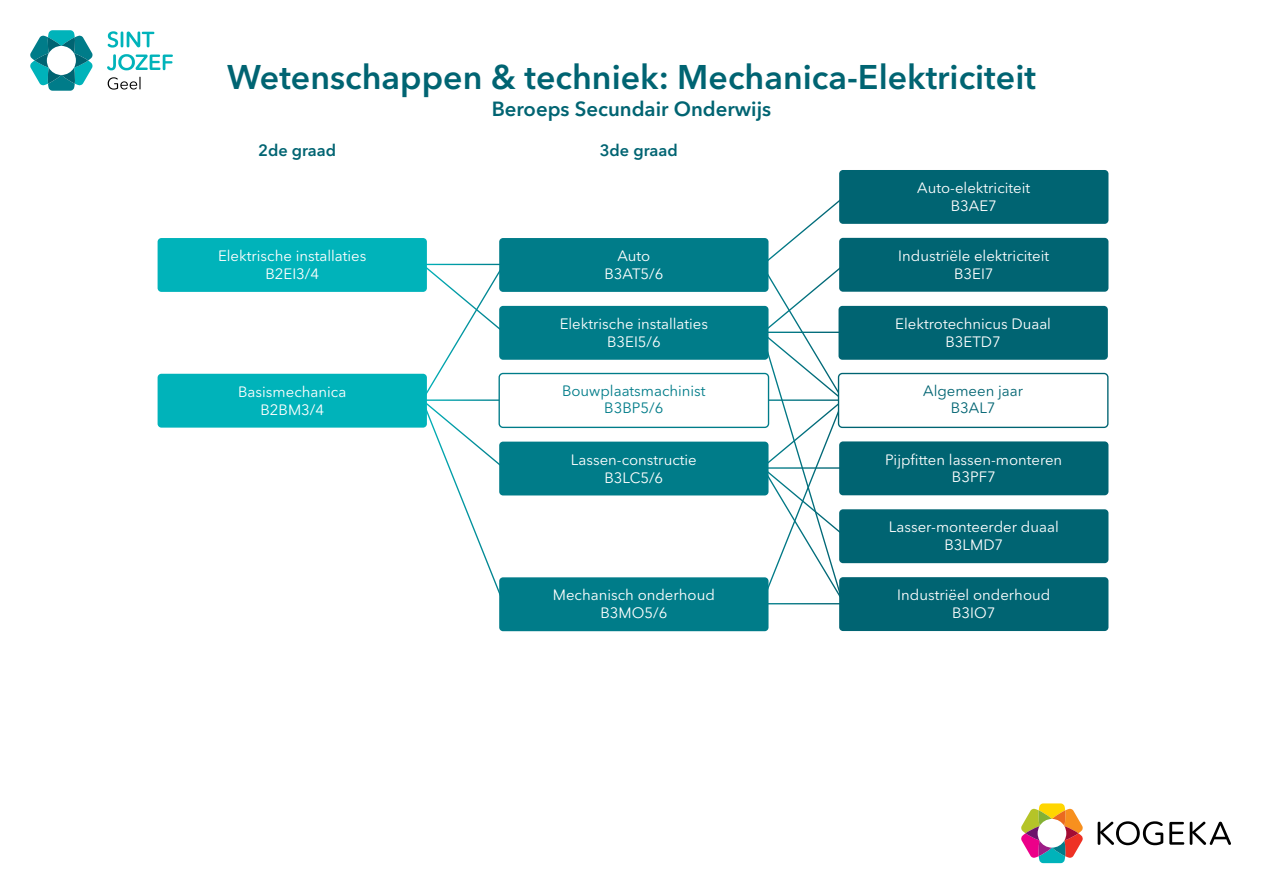
<style>
.page{position:relative;width:1263px;height:893px;background:#fff}
.page>*{position:absolute;margin:0;border:0;box-sizing:border-box;transform-origin:0 0}
.t1{font:600 33.9px "Avenir Next LT Pro";color:#006472}
.t2{font:600 20.4px "Avenir Next LT Pro";color:#006472}
.t3{font:600 16.35px "Avenir Next LT Pro";color:#006472}
.t4{font:15px/17.9px "Avenir Next Rounded Std";color:#fff;text-align:center}
.t5{font:15px/17.9px "Avenir Next Rounded Std";color:#007c89;text-align:center}
.t6{font:15px/17.9px "Avenir Next Rounded Std";color:#006472;text-align:center}
</style>
<div class="page">
<svg style="left:30px;top:30px;width:63px;height:61px"></svg>
<svg style="left:108px;top:31px;width:46px;height:17px"></svg>
<svg style="left:107px;top:54px;width:66px;height:16px"></svg>
<svg style="left:108px;top:77px;width:33px;height:13px"></svg>
<svg style="left:1169px;top:822px;width:15px;height:23px"></svg>
<svg style="left:1098px;top:821px;width:65px;height:24px"></svg>
<svg style="left:1190px;top:822px;width:41px;height:23px"></svg>
<svg style="left:1021px;top:803px;width:62px;height:60px"></svg>
<svg style="left:420px;top:263px;width:86px;height:331px"></svg>
<svg style="left:760px;top:200px;width:86px;height:406px"></svg>
<div style="left:158px;top:238px;width:269px;height:54px;background:#00b3ba;border-radius:4px"></div>
<div style="left:499px;top:306px;width:269px;height:54px;background:#007c89;border-radius:4px"></div>
<div style="left:499px;top:238px;width:269px;height:54px;background:#007c89;border-radius:4px"></div>
<div style="left:499px;top:577px;width:269px;height:54px;background:#007c89;border-radius:4px"></div>
<div style="left:158px;top:374px;width:269px;height:54px;background:#00b3ba;border-radius:4px"></div>
<div style="left:499px;top:442px;width:269px;height:53px;background:#007c89;border-radius:4px"></div>
<div style="left:499px;top:373px;width:269px;height:54px;background:#fff;border-radius:4px"></div>
<div style="left:498px;top:373px;width:271px;height:55px;border:1px solid #007c89;border-radius:4px"></div>
<div style="left:838px;top:373px;width:270px;height:54px;background:#fff;border-radius:4px"></div>
<div style="left:838px;top:373px;width:270px;height:55px;border:1px solid #006472;border-radius:4px"></div>
<div style="left:839px;top:577px;width:269px;height:54px;background:#006472;border-radius:4px"></div>
<div style="left:839px;top:441px;width:269px;height:54px;background:#006472;border-radius:4px"></div>
<div style="left:839px;top:509px;width:269px;height:54px;background:#006472;border-radius:4px"></div>
<div style="left:839px;top:170px;width:269px;height:54px;background:#006472;border-radius:4px"></div>
<div style="left:838px;top:306px;width:270px;height:54px;background:#006472;border-radius:4px"></div>
<div style="left:839px;top:238px;width:269px;height:54px;background:#006472;border-radius:4px"></div>
<h1 class="t1" style="left:227px;top:56px;width:810px">Wetenschappen &amp; techniek: Mechanica-Elektriciteit</h1>
<h2 class="t2" style="left:492px;top:97px;width:281px">Beroeps Secundair Onderwijs</h2>
<p class="t3" style="left:258px;top:140px;width:79px">2de graad</p>
<p class="t3" style="left:600px;top:140px;width:79px">3de graad</p>
<p class="t4" style="left:917px;top:179px;width:114px">Auto-elektriciteit<br>B3AE7</p>
<p class="t4" style="left:218px;top:247px;width:150px">Elektrische installaties<br>B2EI3/4</p>
<p class="t4" style="left:604px;top:247px;width:61px">Auto<br>B3AT5/6</p>
<p class="t4" style="left:898px;top:247px;width:153px">Industriële elektriciteit<br>B3EI7</p>
<p class="t4" style="left:560px;top:315px;width:150px">Elektrische installaties<br>B3EI5/6</p>
<p class="t4" style="left:895px;top:315px;width:157px">Elektrotechnicus Duaal<br>B3ETD7</p>
<p class="t4" style="left:238px;top:383px;width:110px">Basismechanica<br>B2BM3/4</p>
<p class="t5" style="left:562px;top:381px;width:145px">Bouwplaatsmachinist<br>B3BP5/6</p>
<p class="t6" style="left:923px;top:381px;width:101px">Algemeen jaar<br>B3AL7</p>
<p class="t4" style="left:571px;top:451px;width:127px">Lassen-constructie<br>B3LC5/6</p>
<p class="t4" style="left:885px;top:450px;width:178px">Pijpfitten lassen-monteren<br>B3PF7</p>
<p class="t4" style="left:889px;top:518px;width:171px">Lasser-monteerder duaal<br>B3LMD7</p>
<p class="t4" style="left:553px;top:586px;width:164px">Mechanisch onderhoud<br>B3MO5/6</p>
<p class="t4" style="left:897px;top:586px;width:155px">Industriëel onderhoud<br>B3IO7</p>
</div>
